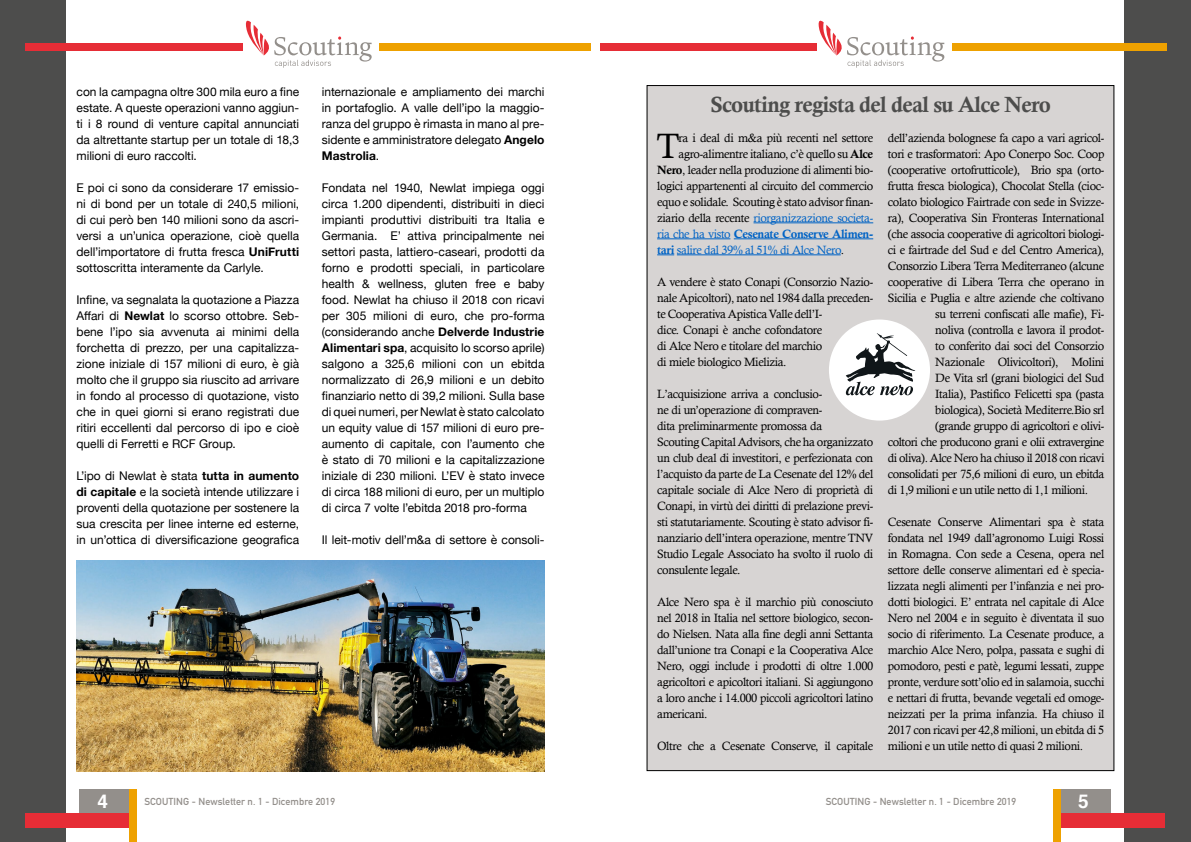
<style>
.page{position:relative;width:1191px;height:842px;background:#fff}
.page>*{position:absolute;margin:0;border:0;box-sizing:border-box;transform-origin:0 0}
.t1{font:35.3px "Calisto";color:#000}
.t2{font:22px "Calis MT Bol";letter-spacing:-.03em;color:#4d4d4c}
.t3{font:700 19px "Helvetica";color:#fff}
.t4{font:12px/16px "Calisto";letter-spacing:-.03em;color:#000}
.t5{font:12px/16px "Helvetica Neue";color:#000;text-align:justify}
.t6{font:12px "Calis MT Bol";letter-spacing:-.03em;color:#0063c5}
.t7{font:12px "Calisto";letter-spacing:-.03em;color:#0063c5}
.t8{font:700 10px "DIN Alternate";letter-spacing:.01em;color:#938f8b}
.s1{font-weight:700}
.s2{font-family:"Calis MT Bol"}
.s3{color:#0063c5}
.s4{font-family:"Calisto"}
.s5{color:#000}
</style>
<div class="page">
<div style="left:0;top:0;width:66px;height:842px;background:#4d4d4c"></div>
<div style="left:1124px;top:0;width:67px;height:842px;background:#4d4d4c"></div>
<div style="left:25px;top:43px;width:218px;height:8px;background:#e62d36"></div>
<div style="left:379px;top:43px;width:212px;height:8px;background:#eea100"></div>
<div style="left:600px;top:44px;width:217px;height:7px;background:#e62d36"></div>
<div style="left:951px;top:44px;width:215px;height:7px;background:#eea100"></div>
<div style="left:79px;top:789px;width:57px;height:24px;background:#938f8b"></div>
<div style="left:25px;top:813px;width:111px;height:15px;background:#e62d36"></div>
<div style="left:129px;top:789px;width:8px;height:53px;background:#eea100"></div>
<div style="left:1053px;top:789px;width:57px;height:24px;background:#938f8b"></div>
<div style="left:1053px;top:813px;width:111px;height:15px;background:#e62d36"></div>
<div style="left:1053px;top:789px;width:7px;height:53px;background:#eea100"></div>
<svg style="left:246px;top:20px;width:126px;height:48px"></svg>
<svg style="left:818px;top:20px;width:126px;height:48px"></svg>
<img style="left:77px;top:560px;width:467px;height:211px">
<div style="left:647px;top:86px;width:467px;height:685px;background:#d7d4d3"></div>
<hr style="left:753px;top:223px;width:120px;height:1px;background:#0063c5">
<hr style="left:657px;top:239px;width:73px;height:1px;background:#0063c5">
<hr style="left:734px;top:239px;width:139px;height:1px;background:#0063c5">
<svg style="left:657px;top:255px;width:17px;height:1px"></svg>
<hr style="left:677px;top:255px;width:163px;height:1px;background:#0063c5">
<div style="left:829px;top:319px;width:101px;height:102px;background:#fff;border-radius:50%"></div>
<svg style="left:846px;top:333px;width:69px;height:62px"></svg>
<p class="t5" style="left:77px;top:85px;width:224px">con la campagna oltre 300 mila euro a fine estate. A queste operazioni vanno aggiun&shy;ti i 8 round di venture capital annunciati da altrettante startup per un totale di 18,3 milioni di euro raccolti.</p>
<p class="t5" style="left:77px;top:181px;width:224px">E poi ci sono da considerare 17 emissio&shy;ni di bond per un totale di 240,5 milioni, di cui però ben 140 milioni sono da ascri&shy;versi a un’unica operazione, cioè quella dell’importatore di frutta fresca <span class="s1">UniFrutti </span>sottoscritta interamente da Carlyle.</p>
<p class="t5" style="left:77px;top:293px;width:224px">Infine, va segnalata la quotazione a Piazza Affari di <span class="s1">Newlat</span> lo scorso ottobre. Seb&shy;bene l’ipo sia avvenuta ai minimi della forchetta di prezzo, per una capitalizza&shy;zione iniziale di 157 milioni di euro, è già molto che il gruppo sia riuscito ad arrivare in fondo al processo di quotazione, visto che in quei giorni si erano registrati due ritiri eccellenti dal percorso di ipo e cioè quelli di Ferretti e RCF Group.</p>
<p class="t5" style="left:77px;top:469px;width:224px">L’ipo di Newlat è stata <span class="s1">tutta in aumento di capitale</span> e la società intende utilizzare i proventi della quotazione per sostenere la sua crescita per linee interne ed esterne, in un’ottica di diversificazione geografica</p>
<p class="t5" style="left:322px;top:85px;width:224px">internazionale e ampliamento dei marchi in portafoglio. A valle dell’ipo la maggio&shy;ranza del gruppo è rimasta in mano al pre&shy;sidente e amministratore delegato <span class="s1">Angelo Mastrolia</span>.</p>
<p class="t5" style="left:322px;top:181px;width:224px">Fondata nel 1940, Newlat impiega oggi circa 1.200 dipendenti, distribuiti in dieci impianti produttivi distribuiti tra Italia e Germania. E’ attiva principalmente nei settori pasta, lattiero-caseari, prodotti da forno e prodotti speciali, in particolare health &amp; wellness, gluten free e baby food. Newlat ha chiuso il 2018 con ricavi per 305 milioni di euro, che pro-forma (considerando anche <span class="s1">Delverde Industrie Alimentari spa</span>, acquisito lo scorso aprile) salgono a 325,6 milioni con un ebitda normalizzato di 26,9 milioni e un debito finanziario netto di 39,2 milioni. Sulla base di quei numeri, per Newlat è stato calcolato un equity value di 157 milioni di euro pre&shy;aumento di capitale, con l’aumento che è stato di 70 milioni e la capitalizzazione iniziale di 230 milioni. L’EV è stato invece di circa 188 milioni di euro, per un multiplo di circa 7 volte l’ebitda 2018 pro-forma</p>
<p class="t5" style="left:322px;top:533px;width:224px">Il leit-motiv dell’m&amp;a di settore è consoli-</p>
<h2 class="t2" style="left:710px;top:92px;width:342px">Scouting regista del deal su Alce Nero</h2>
<p class="t4" style="left:657px;top:130px;width:218px;text-align:right">ra i deal di m&amp;a più recenti nel settore agro-alimentre italiano, c’è quello su <span class="s2">Alce Nero</span>, leader nella produzione di alimenti bio&shy;logici appartenenti al circuito del commercio equo e solidale. Scouting è stato advisor finan&shy;ziario della recente <span class="s3">riorganizzazione societa-</span></p>
<p class="t6" style="left:657px;top:227px;width:217px"><span class="s4">ria che ha visto</span> Cesenate Conserve Alimen-</p>
<p class="t7" style="left:657px;top:243px;width:188px"><span class="s2">tari</span> salire dal 39% al 51% di Alce Nero<span class="s5">.</span></p>
<p class="t4" style="left:657px;top:274px;width:218px">A vendere è stato Conapi (Consorzio Nazio&shy;nale Apicoltori), nato nel 1984 dalla preceden&shy;te Cooperativa Apistica Valle dell’I-<br>dice. Conapi è anche cofondatore<br>di Alce Nero e titolare del marchio<br>di miele biologico Mielizia.</p>
<p class="t4" style="left:657px;top:385px;width:218px">L’acquisizione arriva a conclusio-<br>ne di un’operazione di compraven-<br>dita preliminarmente promossa da<br>Scouting Capital Advisors, che ha organizzato un club deal di investitori, e perfezionata con l’acquisto da parte de La Cesenate del 12% del capitale sociale di Alce Nero di proprietà di Conapi, in virtù dei diritti di prelazione previ&shy;sti statutariamente. Scouting è stato advisor fi&shy;nanziario dell’intera operazione, mentre TNV Studio Legale Associato ha svolto il ruolo di consulente legale.</p>
<p class="t4" style="left:657px;top:593px;width:218px;text-align:justify">Alce Nero spa è il marchio più conosciuto nel 2018 in Italia nel settore biologico, secon&shy;do Nielsen. Nata alla fine degli anni Settanta dall’unione tra Conapi e la Cooperativa Alce Nero, oggi include i prodotti di oltre 1.000 agricoltori e apicoltori italiani. Si aggiungono a loro anche i 14.000 piccoli agricoltori latino americani.</p>
<p class="t4" style="left:657px;top:737px;width:218px">Oltre che a Cesenate Conserve, il capitale</p>
<h1 class="t1" style="left:656px;top:125px;width:25px">T</h1>
<p class="t4" style="left:888px;top:129px;width:218px">dell’azienda bolognese fa capo a vari agricol-</p>
<p class="t4" style="left:888px;top:145px;width:218px">tori e trasformatori: Apo Conerpo Soc. Coop</p>
<p class="t4" style="left:888px;top:161px;width:218px">(cooperative ortofrutticole), Brio spa (orto-</p>
<p class="t4" style="left:888px;top:177px;width:218px">frutta fresca biologica), Chocolat Stella (cioc-</p>
<p class="t4" style="left:888px;top:193px;width:218px">colato biologico Fairtrade con sede in Svizze-</p>
<p class="t4" style="left:888px;top:209px;width:218px">ra), Cooperativa Sin Fronteras International</p>
<p class="t4" style="left:888px;top:225px;width:218px">(che associa cooperative di agricoltori biologi-</p>
<p class="t4" style="left:888px;top:241px;width:218px">ci e fairtrade del Sud e del Centro America),</p>
<p class="t4" style="left:888px;top:257px;width:218px">Consorzio Libera Terra Mediterraneo (alcune</p>
<p class="t4" style="left:888px;top:273px;width:218px">cooperative di Libera Terra che operano in</p>
<p class="t4" style="left:888px;top:289px;width:218px">Sicilia e Puglia e altre aziende che coltivano</p>
<p class="t4" style="left:935px;top:305px;width:171px">su terreni confiscati alle mafie), Fi-</p>
<p class="t4" style="left:935px;top:321px;width:171px">noliva (controlla e lavora il prodot-</p>
<p class="t4" style="left:935px;top:337px;width:171px">to conferito dai soci del Consorzio</p>
<p class="t4" style="left:935px;top:353px;width:171px">Nazionale Olivicoltori), Molini</p>
<p class="t4" style="left:935px;top:369px;width:171px">De Vita srl (grani biologici del Sud</p>
<p class="t4" style="left:935px;top:385px;width:171px">Italia), Pastifico Felicetti spa (pasta</p>
<p class="t4" style="left:935px;top:401px;width:171px">biologica), Società Mediterre.Bio srl</p>
<p class="t4" style="left:935px;top:417px;width:171px">(grande gruppo di agricoltori e olivi-</p>
<p class="t4" style="left:888px;top:433px;width:218px">coltori che producono grani e olii extravergine</p>
<p class="t4" style="left:888px;top:449px;width:218px">di oliva). Alce Nero ha chiuso il 2018 con ricavi</p>
<p class="t4" style="left:888px;top:465px;width:218px">consolidati per 75,6 milioni di euro, un ebitda</p>
<p class="t4" style="left:888px;top:481px;width:202px">di 1,9 milioni e un utile netto di 1,1 milioni.</p>
<p class="t4" style="left:888px;top:513px;width:218px;text-align:justify">Cesenate Conserve Alimentari spa è stata fondata nel 1949 dall’agronomo Luigi Rossi in Romagna. Con sede a Cesena, opera nel settore delle conserve alimentari ed è specia&shy;lizzata negli alimenti per l’infanzia e nei pro&shy;dotti biologici. E’ entrata nel capitale di Alce Nero nel 2004 e in seguito è diventata il suo socio di riferimento. La Cesenate produce, a marchio Alce Nero, polpa, passata e sughi di pomodoro, pesti e patè, legumi lessati, zuppe pronte, verdure sott’olio ed in salamoia, succhi e nettari di frutta, bevande vegetali ed omoge&shy;neizzati per la prima infanzia. Ha chiuso il 2017 con ricavi per 42,8 milioni, un ebitda di 5 milioni e un utile netto di quasi 2 milioni.</p>
<h3 class="t3" style="left:98px;top:786px;width:12px">4</h3>
<p class="t8" style="left:144px;top:794px;width:192px">SCOUTING - Newsletter n. 1 - Dicembre 2019</p>
<p class="t8" style="left:825px;top:794px;width:192px">SCOUTING - Newsletter n. 1 - Dicembre 2019</p>
<h3 class="t3" style="left:1078px;top:786px;width:12px">5</h3>
</div>
